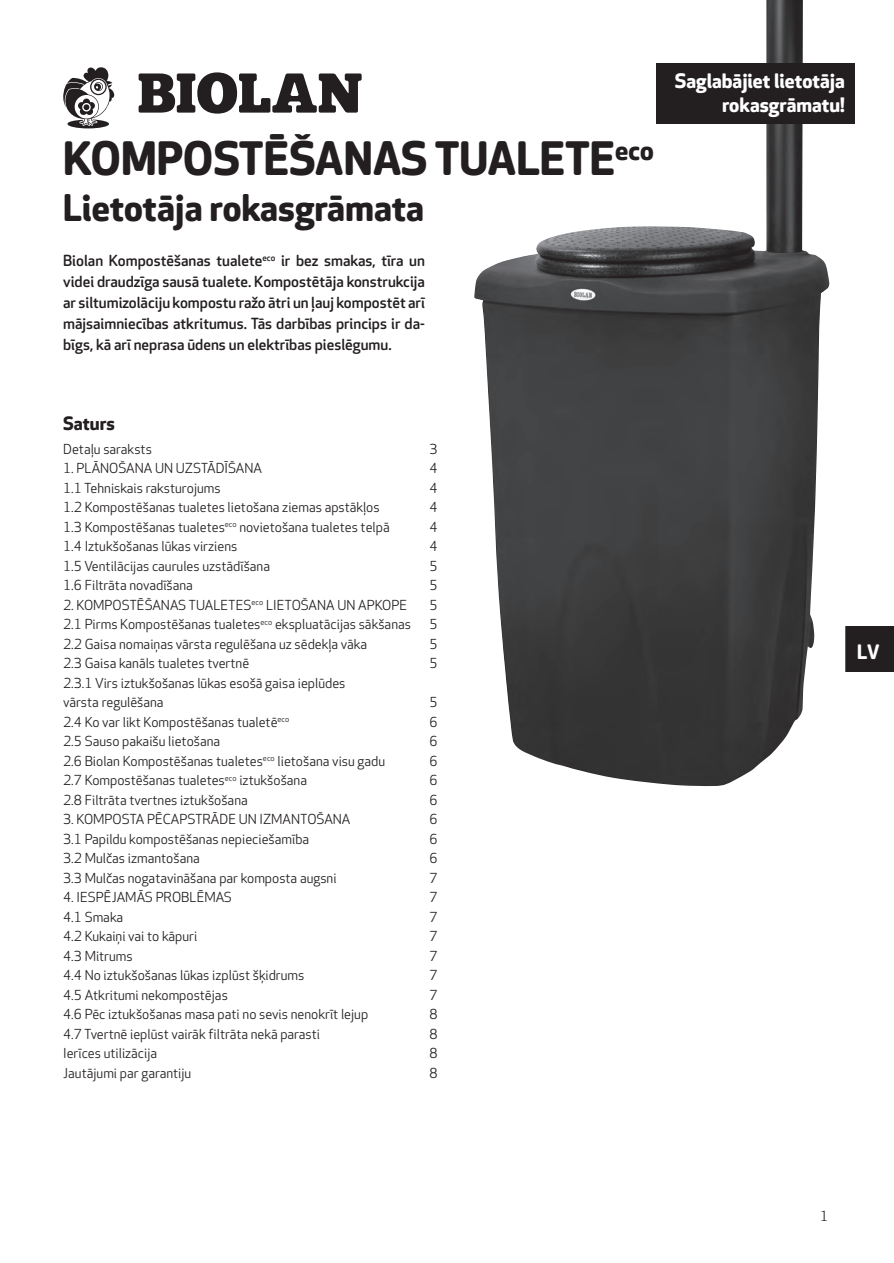
<style>
.page{position:relative;width:894px;height:1263px;background:#fff}
.page>*{position:absolute;margin:0;border:0;box-sizing:border-box;transform-origin:0 0}
.t1{font:700 45px "Apex Rounded";color:#231f20}
.t2{font:700 36px "Apex Rounded";color:#231f20}
.t3{font:700 19.5px/24px "Apex Rounded";color:#fff;text-align:right}
.t4{font:700 18px "Apex Rounded";color:#231f20}
.t5{font:500 15px/21px "Apex Rounded";color:#231f20;text-align:justify}
.t6{font:13.5px/19.5px "Apex Rounded";color:#231f20}
</style>
<div class="page">
<div style="left:845px;top:626px;width:48px;height:46px;background:#231f20"></div>
<img style="left:474px;top:0;width:355px;height:786px">
<svg style="left:138px;top:72px;width:223px;height:42px"></svg>
<svg style="left:63px;top:67px;width:52px;height:61px"></svg>
<div style="left:655px;top:63px;width:199px;height:61px;background:#231f20"></div>
<h1 class="t1" style="left:63px;top:132px;width:591px">KOMPOSTĒŠANAS TUALETE<sup>eco</sup></h1>
<h2 class="t2" style="left:63px;top:187px;width:362px">Lietotāja rokasgrāmata</h2>
<p class="t5" style="left:63px;top:250px;width:363px">Biolan Kompostēšanas tualete<sup>eco</sup> ir bez smakas, tīra un videi draudzīga sausā tualete. Kompostētāja konstrukcija ar siltumizolāciju kompostu ražo ātri un ļauj kompostēt arī mājsaimniecības atkritumus. Tās darbības princips ir da&shy;bīgs, kā arī neprasa ūdens un elektrības pieslēgumu.</p>
<h3 class="t3" style="left:674px;top:69px;width:171px">Saglabājiet lietotāja rokasgrāmatu!</h3>
<h3 class="t4" style="left:63px;top:413px;width:53px">Saturs</h3>
<p class="t6" style="left:63px;top:440px;width:90px">Detaļu saraksts</p>
<p class="t6" style="left:429px;top:440px;width:10px">3</p>
<p class="t6" style="left:63px;top:459px;width:200px">1. PLĀNOŠANA UN UZSTĀDĪŠANA</p>
<p class="t6" style="left:429px;top:459px;width:10px">4</p>
<p class="t6" style="left:63px;top:479px;width:159px">1.1 Tehniskais raksturojums</p>
<p class="t6" style="left:429px;top:479px;width:10px">4</p>
<p class="t6" style="left:63px;top:498px;width:318px">1.2 Kompostēšanas tualetes lietošana ziemas apstākļos</p>
<p class="t6" style="left:429px;top:498px;width:10px">4</p>
<p class="t6" style="left:63px;top:518px;width:328px">1.3 Kompostēšanas tualetes<sup>eco</sup> novietošana tualetes telpā</p>
<p class="t6" style="left:429px;top:518px;width:10px">4</p>
<p class="t6" style="left:63px;top:537px;width:176px">1.4 Iztukšošanas lūkas virziens</p>
<p class="t6" style="left:429px;top:537px;width:10px">4</p>
<p class="t6" style="left:63px;top:557px;width:208px">1.5 Ventilācijas caurules uzstādīšana</p>
<p class="t6" style="left:429px;top:557px;width:10px">5</p>
<p class="t6" style="left:63px;top:576px;width:131px">1.6 Filtrāta novadīšana</p>
<p class="t6" style="left:429px;top:576px;width:10px">5</p>
<p class="t6" style="left:63px;top:595px;width:345px">2. KOMPOSTĒŠANAS TUALETES<sup>eco</sup> LIETOŠANA UN APKOPE</p>
<p class="t6" style="left:429px;top:596px;width:10px">5</p>
<p class="t6" style="left:63px;top:615px;width:349px">2.1 Pirms Kompostēšanas tualetes<sup>eco</sup> ekspluatācijas sākšanas</p>
<p class="t6" style="left:429px;top:615px;width:10px">5</p>
<p class="t6" style="left:63px;top:635px;width:305px">2.2 Gaisa nomaiņas vārsta regulēšana uz sēdekļa vāka</p>
<p class="t6" style="left:429px;top:635px;width:10px">5</p>
<p class="t6" style="left:63px;top:654px;width:187px">2.3 Gaisa kanāls tualetes tvertnē</p>
<p class="t6" style="left:429px;top:654px;width:10px">5</p>
<p class="t6" style="left:63px;top:673px;width:283px">2.3.1 Virs iztukšošanas lūkas esošā gaisa ieplūdes vārsta regulēšana</p>
<p class="t6" style="left:429px;top:693px;width:10px">5</p>
<p class="t6" style="left:63px;top:712px;width:228px">2.4 Ko var likt Kompostēšanas tualetē<sup>eco</sup></p>
<p class="t6" style="left:429px;top:713px;width:10px">6</p>
<p class="t6" style="left:63px;top:732px;width:158px">2.5 Sauso pakaišu lietošana</p>
<p class="t6" style="left:429px;top:732px;width:10px">6</p>
<p class="t6" style="left:63px;top:752px;width:323px">2.6 Biolan Kompostēšanas tualetes<sup>eco</sup> lietošana visu gadu</p>
<p class="t6" style="left:429px;top:752px;width:10px">6</p>
<p class="t6" style="left:63px;top:771px;width:245px">2.7 Kompostēšanas tualetes<sup>eco</sup> iztukšošana</p>
<p class="t6" style="left:429px;top:771px;width:10px">6</p>
<p class="t6" style="left:63px;top:791px;width:186px">2.8 Filtrāta tvertnes iztukšošana</p>
<p class="t6" style="left:429px;top:791px;width:10px">6</p>
<p class="t6" style="left:63px;top:810px;width:288px">3. KOMPOSTA PĒCAPSTRĀDE UN IZMANTOŠANA</p>
<p class="t6" style="left:429px;top:810px;width:10px">6</p>
<p class="t6" style="left:63px;top:829px;width:247px">3.1 Papildu kompostēšanas nepieciešamība</p>
<p class="t6" style="left:429px;top:829px;width:10px">6</p>
<p class="t6" style="left:63px;top:849px;width:138px">3.2 Mulčas izmantošana</p>
<p class="t6" style="left:429px;top:849px;width:10px">6</p>
<p class="t6" style="left:63px;top:868px;width:275px">3.3 Mulčas nogatavināšana par komposta augsni</p>
<p class="t6" style="left:429px;top:868px;width:10px">7</p>
<p class="t6" style="left:63px;top:888px;width:170px">4. IESPĒJAMĀS PROBLĒMAS</p>
<p class="t6" style="left:429px;top:888px;width:10px">7</p>
<p class="t6" style="left:63px;top:907px;width:61px">4.1 Smaka</p>
<p class="t6" style="left:429px;top:907px;width:10px">7</p>
<p class="t6" style="left:63px;top:927px;width:136px">4.2 Kukaiņi vai to kāpuri</p>
<p class="t6" style="left:429px;top:927px;width:10px">7</p>
<p class="t6" style="left:63px;top:946px;width:71px">4.3 Mitrums</p>
<p class="t6" style="left:429px;top:946px;width:10px">7</p>
<p class="t6" style="left:63px;top:966px;width:243px">4.4 No iztukšošanas lūkas izplūst šķidrums</p>
<p class="t6" style="left:429px;top:966px;width:10px">7</p>
<p class="t6" style="left:63px;top:985px;width:166px">4.5 Atkritumi nekompostējas</p>
<p class="t6" style="left:429px;top:985px;width:10px">7</p>
<p class="t6" style="left:63px;top:1005px;width:306px">4.6 Pēc iztukšošanas masa pati no sevis nenokrīt lejup</p>
<p class="t6" style="left:429px;top:1005px;width:10px">8</p>
<p class="t6" style="left:63px;top:1024px;width:258px">4.7 Tvertnē ieplūst vairāk filtrāta nekā parasti</p>
<p class="t6" style="left:429px;top:1024px;width:10px">8</p>
<p class="t6" style="left:63px;top:1044px;width:95px">Ierīces utilizācija</p>
<p class="t6" style="left:429px;top:1044px;width:10px">8</p>
<p class="t6" style="left:63px;top:1063px;width:129px">Jautājumi par garantiju</p>
<p class="t6" style="left:429px;top:1063px;width:10px">8</p>
<h3 class="t3" style="left:856px;top:640px;width:24px">LV</h3>
<p class="t6" style="left:819px;top:1207px;width:10px">1</p>
</div>
